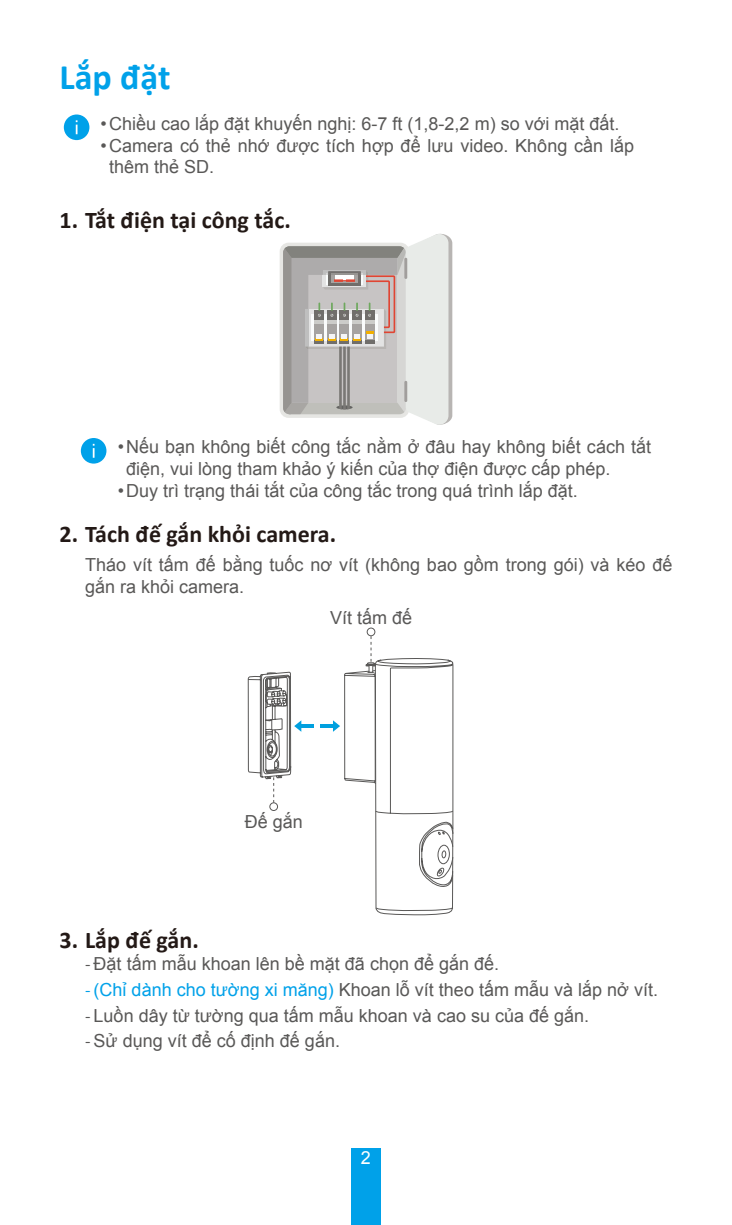
<style>
.page{position:relative;width:732px;height:1225px;background:#fff}
.page>*{position:absolute;margin:0;border:0;box-sizing:border-box;transform-origin:0 0}
.t1{font:700 36px "Calibri";color:#00a1e9}
.t2{font:700 24px "Calibri";color:#231916}
.t3{font:18px/21.6px "Arial";color:#595857}
.t4{font:18px "Arial";color:#fff}
.s1{font-family:"Calibri"}
.s2{font-family:"Calibri";color:#00a1e9}
.s3{color:#00a1e9}
</style>
<div class="page">
<div style="left:64px;top:114px;width:25px;height:26px;background:#00a1e9;border-radius:50%"></div>
<svg style="left:76px;top:120px;width:1px;height:14px"></svg>
<div style="left:279px;top:243px;width:130px;height:175px;background:#e6e6e3;border-radius:9px"></div>
<svg style="left:283px;top:233px;width:169px;height:192px"></svg>
<div style="left:81px;top:438px;width:25px;height:25px;background:#00a1e9;border-radius:50%"></div>
<svg style="left:93px;top:444px;width:1px;height:14px"></svg>
<div style="left:366px;top:627px;width:9px;height:9px;border:1px solid #595857;border-radius:50%"></div>
<svg style="left:247px;top:636px;width:207px;height:589px"></svg>
<h1 class="t1" style="left:60px;top:54px;width:112px">Lắp đặt</h1>
<p class="t3" style="left:101px;top:113px;width:520px">•Chiều cao lắp đặt khuyến nghị: 6-7 ft (1,8-2,2 m) so với mặt đất.</p>
<p class="t3" style="left:109px;top:135px;width:526px;text-indent:-8px">•Camera có thẻ nhớ được tích hợp để lưu video. Không cần lắp thêm thẻ SD.</p>
<h2 class="t2" style="left:60px;top:204px;width:233px">1. Tắt điện tại công tắc.</h2>
<p class="t3" style="left:126px;top:436px;width:526px;text-indent:-8px">•Nếu bạn không biết công tắc nằm ở đâu hay không biết cách tắt điện, vui lòng tham khảo ý kiến của thợ điện được cấp phép.</p>
<p class="t3" style="left:118px;top:480px;width:461px">•Duy trì trạng thái tắt của công tắc trong quá trình lắp đặt.</p>
<h2 class="t2" style="left:60px;top:518px;width:278px">2. Tách đế gắn khỏi camera.</h2>
<p class="t3" style="left:85px;top:554px;width:588px">Tháo vít tấm đế bằng tuốc nơ vít (không bao gồm trong gói) và kéo đế gắn ra khỏi camera.</p>
<p class="t3" style="left:330px;top:607px;width:84px">Vít tấm đế</p>
<p class="t3" style="left:244px;top:811px;width:60px">Đế gắn</p>
<h2 class="t2" style="left:60px;top:925px;width:141px">3. Lắp đế gắn.</h2>
<p class="t3" style="left:85px;top:953px;width:415px"><span class="s1">-</span> Đặt tấm mẫu khoan lên bề mặt đã chọn để gắn đế.</p>
<p class="t3" style="left:85px;top:978px;width:574px"><span class="s2">-</span> <span class="s3">(Chỉ dành cho tường xi măng)</span> Khoan lỗ vít theo tấm mẫu và lắp nở vít.</p>
<p class="t3" style="left:85px;top:1004px;width:505px"><span class="s1">-</span> Luồn dây từ tường qua tấm mẫu khoan và cao su của đế gắn.</p>
<p class="t3" style="left:85px;top:1030px;width:256px"><span class="s1">-</span> Sử dụng vít để cố định đế gắn.</p>
<p class="t4" style="left:361px;top:1145px;width:12px">2</p>
</div>
